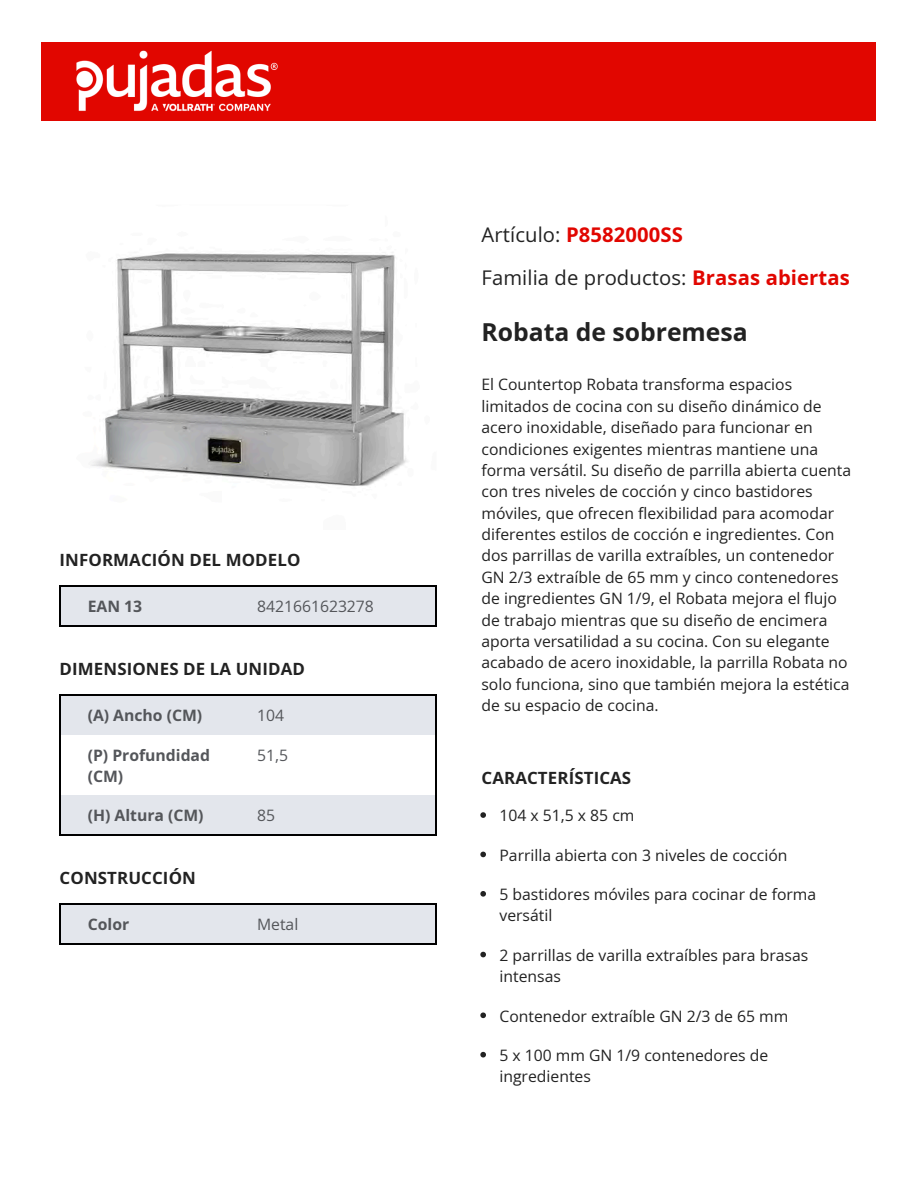
<style>
.page{position:relative;width:918px;height:1188px;background:#fff}
.page>*{position:absolute;margin:0;border:0;box-sizing:border-box;transform-origin:0 0}
.t1{font:700 24.75px "Open Sans";color:#222}
.t2{font:20.25px "Open Sans";letter-spacing:.005em;color:#222}
.t3{font:700 20.25px "Open Sans";letter-spacing:.005em;color:#e10600}
.t4{font:700 16.8px "Open Sans";letter-spacing:.005em;color:#222}
.t5{font:15.75px/21.3px "Open Sans";color:#222}
.t6{font:700 15.75px/21.3px "Open Sans";color:#54565a}
.t7{font:15.75px "Open Sans";color:#54565a}
.s1{font-weight:400;color:#222}
.s2{font-weight:700;color:#e10600}
</style>
<div class="page">
<div style="left:61px;top:586px;width:188px;height:41px;background:#e3e6ec"></div>
<div style="left:249px;top:586px;width:187px;height:41px;background:#e3e6ec"></div>
<hr style="left:60px;top:585px;width:189px;height:1px;background:#000">
<hr style="left:249px;top:585px;width:187px;height:1px;background:#000">
<hr style="left:60px;top:586px;width:1px;height:41px;background:#000">
<hr style="left:435px;top:586px;width:1px;height:41px;background:#000">
<hr style="left:60px;top:626px;width:189px;height:1px;background:#000">
<hr style="left:249px;top:626px;width:187px;height:1px;background:#000">
<div style="left:61px;top:695px;width:188px;height:40px;background:#e3e6ec"></div>
<div style="left:249px;top:695px;width:187px;height:40px;background:#e3e6ec"></div>
<div style="left:61px;top:795px;width:188px;height:41px;background:#e3e6ec"></div>
<div style="left:249px;top:795px;width:187px;height:41px;background:#e3e6ec"></div>
<hr style="left:60px;top:694px;width:189px;height:1px;background:#000">
<hr style="left:249px;top:694px;width:187px;height:1px;background:#000">
<hr style="left:60px;top:695px;width:1px;height:40px;background:#000">
<hr style="left:435px;top:695px;width:1px;height:40px;background:#000">
<hr style="left:60px;top:735px;width:1px;height:60px;background:#000">
<hr style="left:435px;top:735px;width:1px;height:60px;background:#000">
<hr style="left:60px;top:795px;width:1px;height:41px;background:#000">
<hr style="left:435px;top:795px;width:1px;height:41px;background:#000">
<hr style="left:60px;top:835px;width:189px;height:1px;background:#000">
<hr style="left:249px;top:835px;width:187px;height:1px;background:#000">
<div style="left:61px;top:904px;width:188px;height:41px;background:#e3e6ec"></div>
<div style="left:249px;top:904px;width:187px;height:41px;background:#e3e6ec"></div>
<hr style="left:60px;top:903px;width:189px;height:1px;background:#000">
<hr style="left:249px;top:903px;width:187px;height:1px;background:#000">
<hr style="left:60px;top:904px;width:1px;height:41px;background:#000">
<hr style="left:435px;top:904px;width:1px;height:41px;background:#000">
<hr style="left:60px;top:944px;width:189px;height:1px;background:#000">
<hr style="left:249px;top:944px;width:187px;height:1px;background:#000">
<img style="left:91px;top:252px;width:317px;height:234px">
<svg style="left:480px;top:812px;width:6px;height:6px"></svg>
<svg style="left:480px;top:852px;width:6px;height:5px"></svg>
<svg style="left:480px;top:891px;width:6px;height:6px"></svg>
<svg style="left:480px;top:952px;width:6px;height:5px"></svg>
<svg style="left:480px;top:1013px;width:6px;height:5px"></svg>
<svg style="left:480px;top:1052px;width:6px;height:6px"></svg>
<div style="left:42px;top:42px;width:834px;height:78px;background:#e10600"></div>
<img style="left:76px;top:50px;width:202px;height:62px">
<p class="t4" style="left:60px;top:548px;width:242px">INFORMACIÓN DEL MODELO</p>
<p class="t6" style="left:88px;top:595px;width:56px">EAN 13</p>
<p class="t7" style="left:257px;top:595px;width:118px">8421661623278</p>
<p class="t4" style="left:60px;top:657px;width:247px">DIMENSIONES DE LA UNIDAD</p>
<p class="t6" style="left:88px;top:704px;width:116px">(A) Ancho (CM)</p>
<p class="t7" style="left:257px;top:704px;width:28px">104</p>
<p class="t6" style="left:88px;top:744px;width:124px">(P) Profundidad (CM)</p>
<p class="t7" style="left:257px;top:744px;width:33px">51,5</p>
<p class="t6" style="left:88px;top:804px;width:117px">(H) Altura (CM)</p>
<p class="t7" style="left:257px;top:804px;width:19px">85</p>
<p class="t4" style="left:60px;top:866px;width:138px">CONSTRUCCIÓN</p>
<p class="t6" style="left:88px;top:914px;width:43px">Color</p>
<p class="t7" style="left:257px;top:914px;width:43px">Metal</p>
<h4 class="t3" style="left:481px;top:220px;width:203px"><span class="s1">Artículo:</span> P8582000SS</h4>
<h4 class="t2" style="left:481px;top:263px;width:370px">Familia de productos: <span class="s2">Brasas abiertas</span></h4>
<h2 class="t1" style="left:481px;top:314px;width:268px">Robata de sobremesa</h2>
<p class="t5" style="left:481px;top:374px;width:371px">El Countertop Robata transforma espacios limitados de cocina con su diseño dinámico de acero inoxidable, diseñado para funcionar en condiciones exigentes mientras mantiene una forma versátil. Su diseño de parrilla abierta cuenta con tres niveles de cocción y cinco bastidores móviles, que ofrecen flexibilidad para acomodar diferentes estilos de cocción e ingredientes. Con dos parrillas de varilla extraíbles, un contenedor GN 2/3 extraíble de 65 mm y cinco contenedores de ingredientes GN 1/9, el Robata mejora el fl ujo de trabajo mientras que su diseño de encimera aporta versatilidad a su cocina. Con su elegante acabado de acero inoxidable, la parrilla Robata no solo funciona, sino que también mejora la estética de su espacio de cocina.</p>
<h2 class="t4" style="left:481px;top:766px;width:151px">CARACTERÍSTICAS</h2>
<p class="t5" style="left:499px;top:804px;width:136px">104 x 51,5 x 85 cm</p>
<p class="t5" style="left:499px;top:844px;width:290px">Parrilla abierta con 3 niveles de cocción</p>
<p class="t5" style="left:499px;top:883px;width:318px">5 bastidores móviles para cocinar de forma versátil</p>
<p class="t5" style="left:499px;top:944px;width:310px">2 parrillas de varilla extraíbles para brasas intensas</p>
<p class="t5" style="left:499px;top:1005px;width:290px">Contenedor extraíble GN 2/3 de 65 mm</p>
<p class="t5" style="left:499px;top:1044px;width:270px">5 x 100 mm GN 1/9 contenedores de ingredientes</p>
</div>
